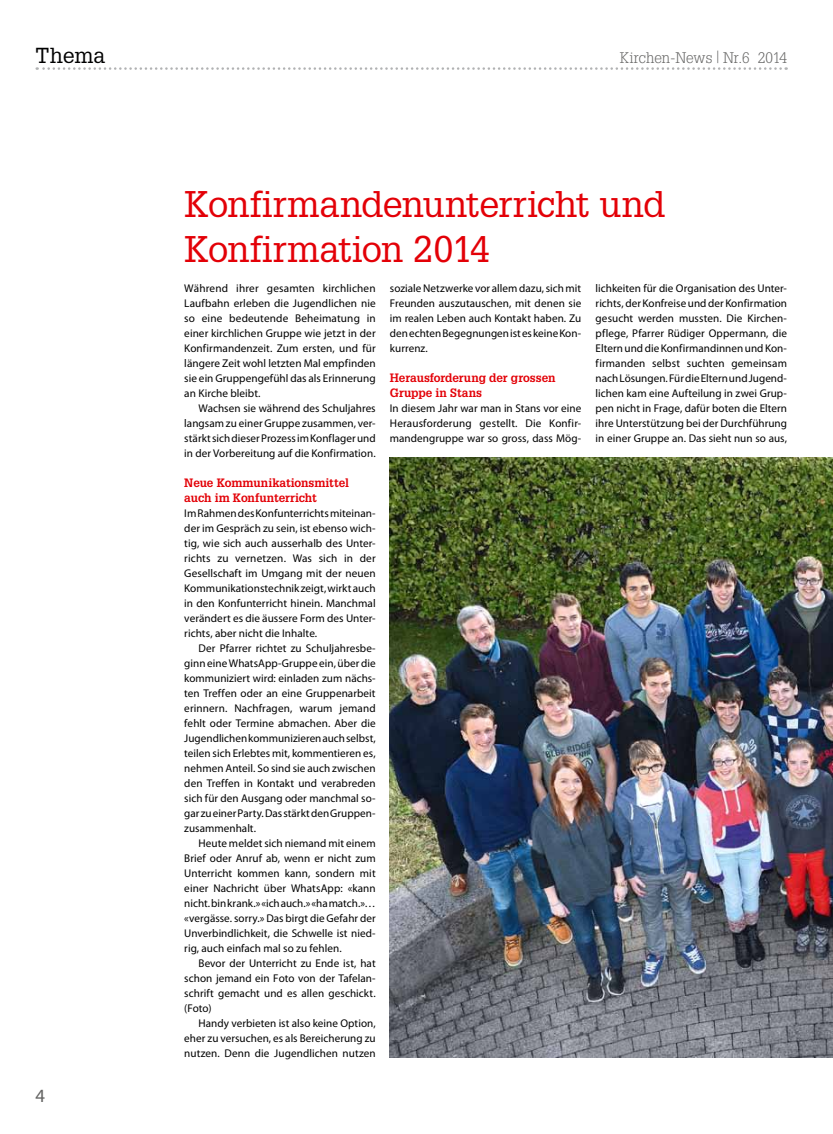
<style>
.page{position:relative;width:833px;height:1134px;background:#fff}
.page>*{position:absolute;margin:0;border:0;box-sizing:border-box;transform-origin:0 0}
.t1{font:36.25px/45px "Glypha LT Std";letter-spacing:-.005em;color:#e30007}
.t2{font:21.25px "Glypha LT Std";color:#000}
.t3{font:18.75px "Myriad Pro";color:#626261}
.t4{font:300 15px "Glypha LT Std";letter-spacing:-.005em;color:#626261}
.t5{font:700 11.88px/15px "Glypha LT Std";color:#e30007}
.t6{font:11.25px/15px "Myriad Pro";letter-spacing:.005em;color:#000;text-align:justify}
</style>
<div class="page">
<svg style="left:37px;top:67px;width:749px;height:3px"></svg>
<img style="left:390px;top:457px;width:443px;height:600px">
<h2 class="t2" style="left:35px;top:42px;width:71px">Thema</h2>
<h3 class="t4" style="left:620px;top:49px;width:169px">Kirchen-News <sup>|</sup> Nr.6 2014</h3>
<h3 class="t3" style="left:35px;top:1084px;width:11px">4</h3>
<h1 class="t1" style="left:184px;top:181px;width:482px">Konfirmandenunterricht und<br>Konfirmation 2014</h1>
<p class="t6" style="left:184px;top:281px;width:193px">Während ihrer gesamten kirchlichen Laufbahn erleben die Jugendlichen nie so eine bedeutende Beheimatung in einer kirchlichen Gruppe wie jetzt in der Konfirmandenzeit. Zum ersten, und für längere Zeit wohl letzten Mal empfinden sie ein Gruppengefühl das als Erinnerung an Kirche bleibt.</p>
<p class="t6" style="left:184px;top:401px;width:193px;text-indent:14px">Wachsen sie während des Schuljahres langsam zu einer Gruppe zusammen, ver&shy;stärkt sich dieser Prozess im Konflager und in der Vorbereitung auf die Konfirmation.</p>
<p class="t5" style="left:184px;top:475px;width:166px">Neue Kommunikationsmittel auch im Konfunterricht</p>
<p class="t6" style="left:184px;top:506px;width:193px">Im Rahmen des Konfunterrichts miteinan&shy;der im Gespräch zu sein, ist ebenso wich&shy;tig, wie sich auch ausserhalb des Unter&shy;richts zu vernetzen. Was sich in der Gesellschaft im Umgang mit der neuen Kommunikationstechnik zeigt, wirkt auch in den Konfunterricht hinein. Manchmal verändert es die äussere Form des Unter&shy;richts, aber nicht die Inhalte.</p>
<p class="t6" style="left:184px;top:641px;width:193px;text-indent:14px">Der Pfarrer richtet zu Schuljahresbe&shy;ginn eine WhatsApp-Gruppe ein, über die kommuniziert wird: einladen zum nächs&shy;ten Treffen oder an eine Gruppenarbeit erinnern. Nachfragen, warum jemand fehlt oder Termine abmachen. Aber die Jugendlichen kommunizieren auch selbst, teilen sich Erlebtes mit, kommentieren es, nehmen Anteil. So sind sie auch zwischen den Treffen in Kontakt und verabreden sich für den Ausgang oder manchmal so&shy;gar zu einer Party. Das stärkt den Gruppen&shy;zusammenhalt.</p>
<p class="t6" style="left:184px;top:836px;width:193px;text-indent:14px">Heute meldet sich niemand mit einem Brief oder Anruf ab, wenn er nicht zum Unterricht kommen kann, sondern mit einer Nachricht über WhatsApp: «kann nicht. bin krank.» «ich auch.» «ha match.»… «vergässe. sorry.» Das birgt die Gefahr der Unverbindlichkeit, die Schwelle ist nied&shy;rig, auch einfach mal so zu fehlen.</p>
<p class="t6" style="left:184px;top:956px;width:193px;text-indent:14px">Bevor der Unterricht zu Ende ist, hat schon jemand ein Foto von der Tafelan&shy;schrift gemacht und es allen geschickt. (Foto)</p>
<p class="t6" style="left:184px;top:1016px;width:193px;text-indent:14px">Handy verbieten ist also keine Option, eher zu versuchen, es als Bereicherung zu nutzen. Denn die Jugendlichen nutzen</p>
<p class="t6" style="left:595px;top:281px;width:193px">lichkeiten für die Organisation des Unter&shy;richts, der Konfreise und der Konfirmation gesucht werden mussten. Die Kirchen&shy;pflege, Pfarrer Rüdiger Oppermann, die Eltern und die Konfirmandinnen und Kon&shy;firmanden selbst suchten gemeinsam nach Lösungen. Für die Eltern und Jugend&shy;lichen kam eine Aufteilung in zwei Grup&shy;pen nicht in Frage, dafür boten die Eltern ihre Unterstützung bei der Durchführung in einer Gruppe an. Das sieht nun so aus,</p>
<p class="t6" style="left:390px;top:281px;width:193px">soziale Netzwerke vor allem dazu, sich mit Freunden auszutauschen, mit denen sie im realen Leben auch Kontakt haben. Zu den echten Begegnungen ist es keine Kon&shy;kurrenz.</p>
<p class="t5" style="left:390px;top:370px;width:167px">Herausforderung der grossen<br>Gruppe in Stans</p>
<p class="t6" style="left:390px;top:401px;width:193px">In diesem Jahr war man in Stans vor eine Herausforderung gestellt. Die Konfir&shy;mandengruppe war so gross, dass Mög-</p>
</div>
